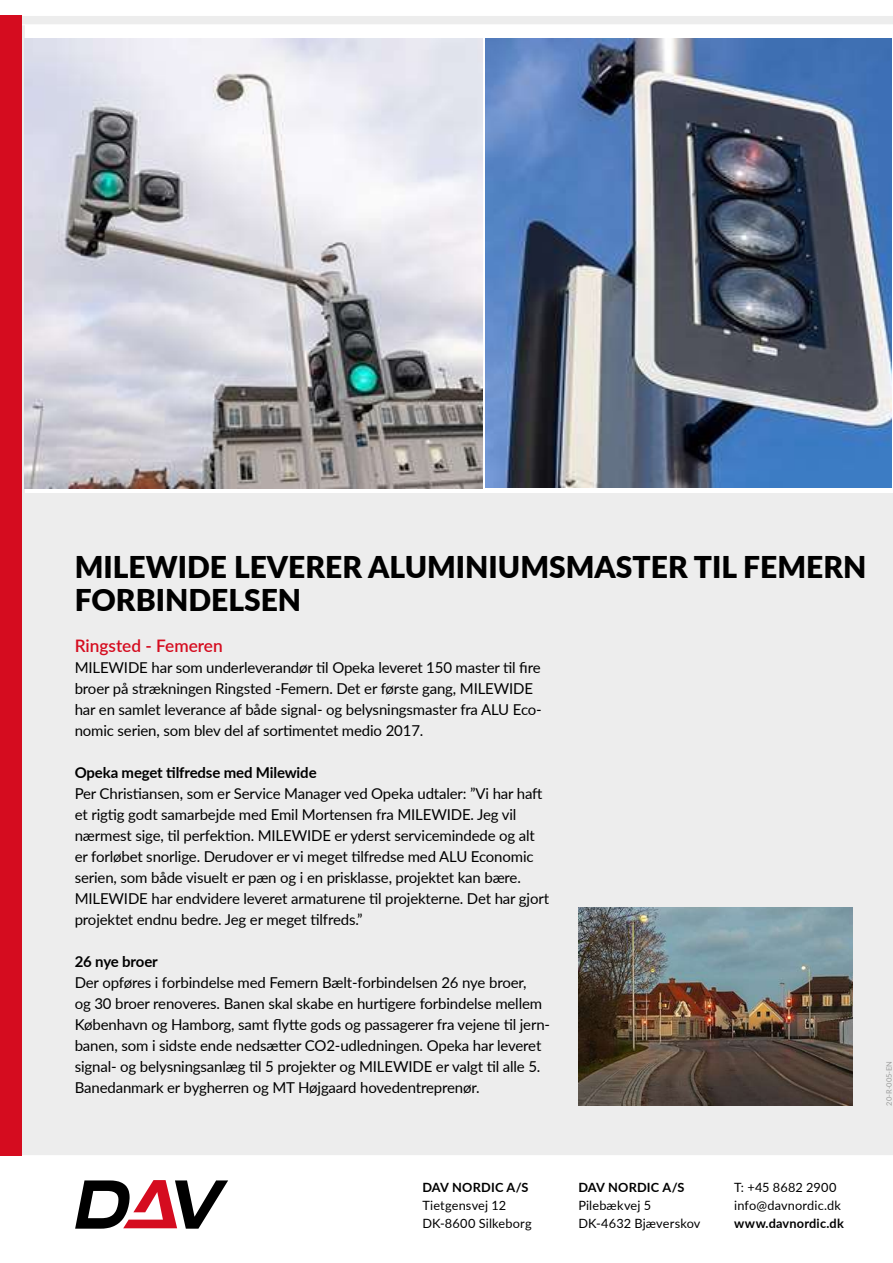
<style>
.page{position:relative;width:893px;height:1263px;background:#fff}
.page>*{position:absolute;margin:0;border:0;box-sizing:border-box;transform-origin:0 0}
.t1{font:900 30px/33px "Lato";color:#000}
.t2{font:600 17.25px "Lato";color:#d50c1f}
.t3{font:15px/21px "Lato";letter-spacing:-.01em;color:#000}
.t4{font:700 15px "Lato";letter-spacing:-.01em;color:#000}
.t5{font:12.75px/18px "Lato";letter-spacing:.01em;color:#000}
.t6{font:700 12.75px "Lato";letter-spacing:.015em;color:#000}
.t7{font:7.5px "Lato";color:#9d9d9c}
</style>
<div class="page">
<svg style="left:75px;top:1180px;width:153px;height:49px"></svg>
<div style="left:0;top:24px;width:893px;height:1131px;background:#ededed"></div>
<div style="left:0;top:25px;width:22px;height:1131px;background:#d50c1f"></div>
<div style="left:26px;top:26px;width:867px;height:467px;background:#fff"></div>
<img style="left:24px;top:38px;width:459px;height:450px">
<img style="left:486px;top:38px;width:405px;height:450px">
<img style="left:578px;top:907px;width:275px;height:199px">
<h1 class="t1" style="left:75px;top:549px;width:793px">MILEWIDE LEVERER ALUMINIUMSMASTER TIL FEMERN<br>FORBINDELSEN</h1>
<p class="t2" style="left:75px;top:633px;width:150px">Ringsted - Femeren</p>
<p class="t3" style="left:75px;top:656px;width:469px">MILEWIDE har som underleverandør til Opeka leveret 150 master til fire broer på strækningen Ringsted -Femern. Det er første gang, MILEWIDE har en samlet leverance af både signal- og belysningsmaster fra ALU Eco&shy;nomic serien, som blev del af sortimentet medio 2017.</p>
<p class="t4" style="left:75px;top:761px;width:243px">Opeka meget tilfredse med Milewide</p>
<p class="t3" style="left:75px;top:782px;width:476px">Per Christiansen, som er Service Manager ved Opeka udtaler: ”Vi har haft et rigtig godt samarbejde med Emil Mortensen fra MILEWIDE. Jeg vil nærmest sige, til perfektion. MILEWIDE er yderst servicemindede og alt er forløbet snorlige. Derudover er vi meget tilfredse med ALU Economic serien, som både visuelt er pæn og i en prisklasse, projektet kan bære.<br>MILEWIDE har endvidere leveret armaturene til projekterne. Det har gjort projektet endnu bedre. Jeg er meget tilfreds.”</p>
<p class="t4" style="left:75px;top:950px;width:85px">26 nye broer</p>
<p class="t3" style="left:75px;top:971px;width:477px">Der opføres i forbindelse med Femern Bælt-forbindelsen 26 nye broer,<br>og 30 broer renoveres. Banen skal skabe en hurtigere forbindelse mellem København og Hamborg, samt flytte gods og passagerer fra vejene til jern&shy;banen, som i sidste ende nedsætter CO2-udledningen. Opeka har leveret signal- og belysningsanlæg til 5 projekter og MILEWIDE er valgt til alle 5.<br>Banedanmark er bygherren og MT Højgaard hovedentreprenør.</p>
<p class="t7" style="left:884px;top:1106px;width:46px;rotate:-90deg">20-R-005-EN</p>
<p class="t6" style="left:422px;top:1178px;width:108px">DAV NORDIC A/S</p>
<p class="t5" style="left:422px;top:1195px;width:111px">Tietgensvej 12<br>DK-8600 Silkeborg</p>
<p class="t6" style="left:578px;top:1178px;width:108px">DAV NORDIC A/S</p>
<p class="t5" style="left:578px;top:1195px;width:124px">Pilebækvej 5<br>DK-4632 Bjæverskov</p>
<p class="t5" style="left:734px;top:1177px;width:108px">T: +45 8682 2900 info@davnordic.dk</p>
<p class="t6" style="left:734px;top:1214px;width:111px">www.davnordic.dk</p>
</div>
